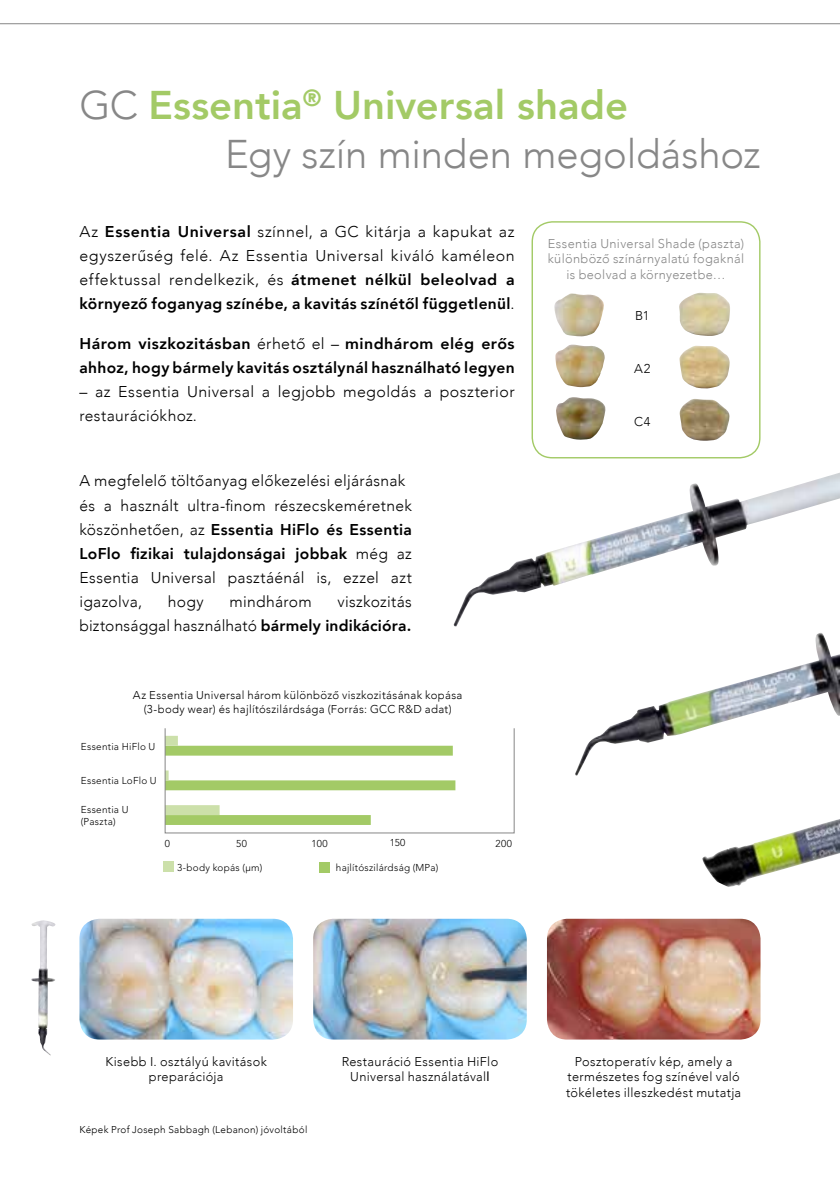
<style>
.page{position:relative;width:840px;height:1191px;background:#fff}
.page>*{position:absolute;margin:0;border:0;box-sizing:border-box;transform-origin:0 0}
.t1{font:300 40px/48px "Avenir";letter-spacing:-.005em;color:#878787}
.t2{font:300 15.6px/24.2px "Avenir";letter-spacing:.02em;color:#000}
.t3{font:800 15.6px/24.2px "Avenir";letter-spacing:.025em;color:#000}
.t4{font:300 12.8px/15.4px "Avenir";letter-spacing:.025em;color:#000;text-align:center}
.t5{font:300 12.8px/15.4px "Avenir";letter-spacing:.025em;color:#878787;text-align:center}
.t6{font:300 11.4px/13.6px "Avenir";letter-spacing:.03em;color:#000;text-align:center}
.t7{font:300 10px/12px "Avenir LT Std";letter-spacing:.025em;color:#000}
.t8{font:300 10px "Avenir";letter-spacing:.03em;color:#000}
.s1{font-weight:800;color:#a3ca66}
.s2{font-weight:800}
.s3{font-weight:300}
.s4{font-weight:500}
</style>
<div class="page">
<img style="left:79px;top:918px;width:214px;height:121px">
<img style="left:313px;top:918px;width:213px;height:121px">
<img style="left:547px;top:918px;width:213px;height:121px">
<img style="left:31px;top:920px;width:25px;height:135px">
<img style="left:453px;top:473px;width:386px;height:154px">
<img style="left:575px;top:632px;width:264px;height:144px">
<img style="left:702px;top:819px;width:137px;height:68px">
<svg style="left:0;top:23px;width:839px;height:2px;background:#c2c2c2"></svg>
<div style="left:531px;top:221px;width:229px;height:237px;border:1px solid #a3ca66;border-radius:20px"></div>
<img style="left:679px;top:293px;width:50px;height:43px">
<img style="left:679px;top:346px;width:50px;height:43px">
<img style="left:679px;top:399px;width:50px;height:42px">
<img style="left:554px;top:293px;width:50px;height:44px">
<img style="left:555px;top:344px;width:49px;height:43px">
<img style="left:556px;top:397px;width:50px;height:43px">
<svg style="left:166px;top:736px;width:289px;height:89px"></svg>
<div style="left:164px;top:727px;width:350px;height:106px;border:1px solid #878787"></div>
<div style="left:319px;top:862px;width:10px;height:10px;background:#a3ca66"></div>
<div style="left:163px;top:861px;width:10px;height:10px;background:#cce0aa"></div>
<h1 class="t1" style="left:225px;top:82px;width:536px;text-indent:-146px">GC <span class="s1">Essentia</span><sup>®</sup> <span class="s1">Universal shade<br></span>Egy szín minden megoldáshoz</h1>
<p class="t2" style="left:79px;top:219px;width:436px;text-align:justify">Az <span class="s2">Essentia Universal</span> színnel, a GC kitárja a kapukat az egyszerűség felé. Az Essentia Universal kiváló kaméleon effektussal rendelkezik, és <span class="s2">átmenet nélkül beleolvad a környező foganyag színébe, a kavitás színétől függetlenül</span>.</p>
<p class="t3" style="left:79px;top:331px;width:436px">Három viszkozitásban <span class="s3">érhető el –</span> mindhárom elég erős ahhoz, hogy bármely kavitás osztálynál használható legyen</p>
<p class="t2" style="left:79px;top:380px;width:436px">– az Essentia Universal a legjobb megoldás a poszterior restaurációkhoz.</p>
<p class="t2" style="left:79px;top:469px;width:334px">A megfelelő töltőanyag előkezelési eljárásnak és a használt ultra-finom részecskeméretnek köszönhetően, az <span class="s2">Essentia HiFlo és Essentia LoFlo fizikai tulajdonságai jobbak</span> még az Essentia Universal pasztáénál is, ezzel azt igazolva,</p>
<p class="t2" style="left:79px;top:589px;width:334px;text-align:right">viszkozitás<br>biztonsággal használható <span class="s2">bármely indikációra.</span></p>
<p class="t2" style="left:168px;top:589px;width:37px">hogy</p>
<p class="t2" style="left:229px;top:589px;width:84px">mindhárom</p>
<p class="t6" style="left:133px;top:688px;width:331px">Az Essentia Universal három különböző viszkozitásának kopása (3-body wear) és hajlítószilárdsága (Forrás: GCC R&amp;D adat)</p>
<p class="t7" style="left:81px;top:740px;width:76px">Essentia HiFlo U</p>
<p class="t7" style="left:81px;top:774px;width:77px">Essentia LoFlo U</p>
<p class="t7" style="left:81px;top:803px;width:49px">Essentia U (Paszta)</p>
<p class="t7" style="left:165px;top:837px;width:7px">0</p>
<p class="t7" style="left:236px;top:838px;width:12px">50</p>
<p class="t7" style="left:311px;top:838px;width:18px">100</p>
<p class="t7" style="left:389px;top:837px;width:17px">150</p>
<p class="t7" style="left:495px;top:837px;width:18px">200</p>
<p class="t7" style="left:177px;top:861px;width:87px">3-body kopás (µm)</p>
<p class="t7" style="left:336px;top:861px;width:104px">hajlítószilárdság (MPa)</p>
<p class="t5" style="left:547px;top:236px;width:198px">Essentia Universal Shade (paszta) különböző színárnyalatú fogaknál is beolvad a környezetbe…</p>
<p class="t4" style="left:634px;top:308px;width:16px">B1</p>
<p class="t4" style="left:634px;top:361px;width:18px">A2</p>
<p class="t4" style="left:634px;top:414px;width:18px">C4</p>
<p class="t4" style="left:105px;top:1054px;width:163px">Kisebb I. osztályú kavitások preparációja</p>
<p class="t4" style="left:341px;top:1054px;width:158px">Restauráció Essentia HiFlo<br>Universal használatával<span class="s4">l</span></p>
<p class="t4" style="left:566px;top:1054px;width:176px">Posztoperatív kép, amely a természetes fog színével való tökéletes illeszkedést mutatja</p>
<p class="t8" style="left:79px;top:1123px;width:229px">Képek Prof Joseph Sabbagh (Lebanon) jóvoltából</p>
</div>
